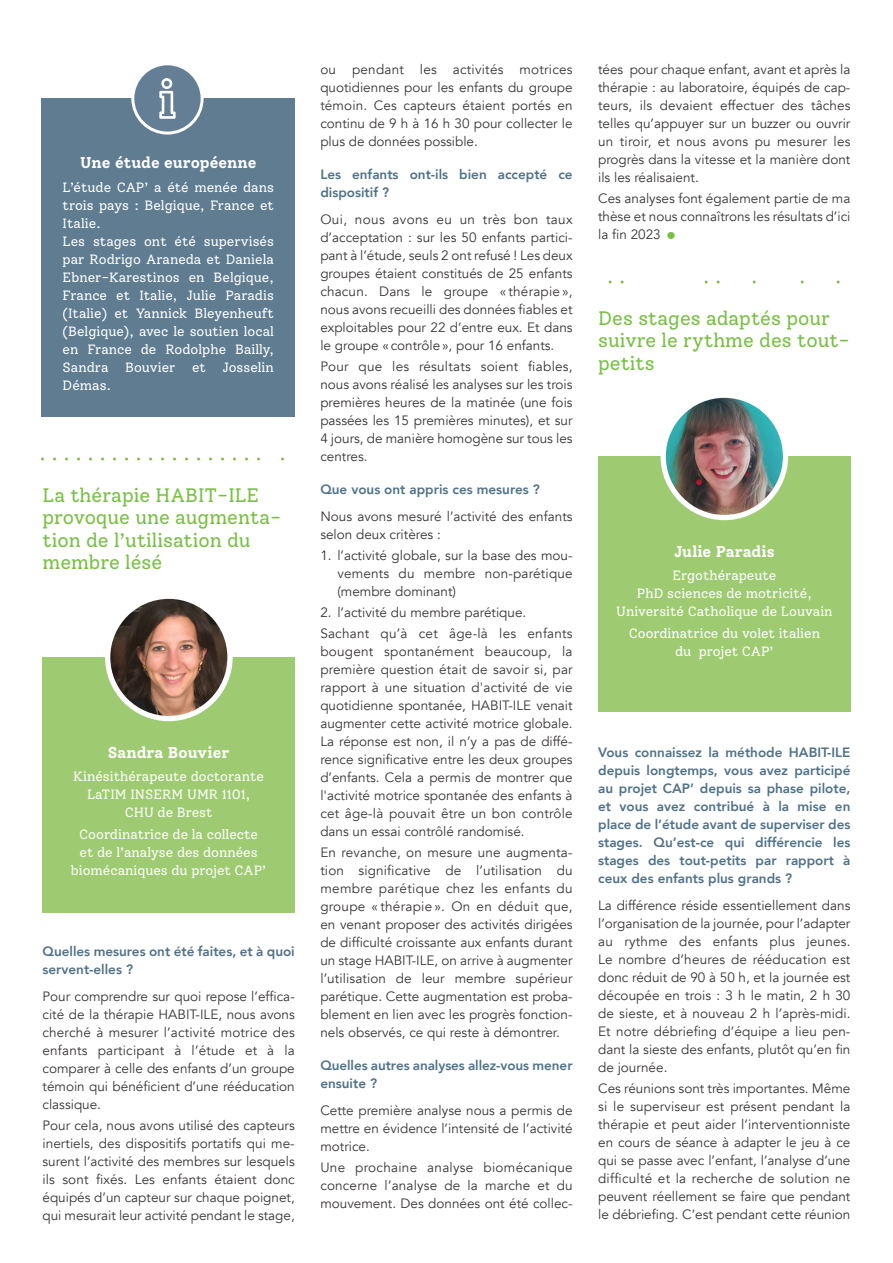
<style>
.page{position:relative;width:893px;height:1263px;background:#fff}
.page>*{position:absolute;margin:0;border:0;box-sizing:border-box;transform-origin:0 0}
.t1{font:800 45px "Avenir";color:#77c043}
.t2{font:19.5px/22.5px "Solway";color:#77c043}
.t3{font:700 15.75px "Solway";color:#fff}
.t4{font:13.5px/18px "Avenir";color:#393536;text-align:justify}
.t5{font:13.5px/18px "Solway";color:#fff;text-align:center}
.t6{font:800 13.5px/18px "Avenir";color:#507289}
</style>
<div class="page">
<div style="left:598px;top:456px;width:252px;height:255px;background:#9ecb71"></div>
<img style="left:663px;top:395px;width:122px;height:122px;border-radius:50%">
<div style="left:661px;top:393px;width:127px;height:127px;border:5px solid #fff;border-radius:50%"></div>
<div style="left:43px;top:657px;width:252px;height:255px;background:#9ecb71"></div>
<img style="left:108px;top:596px;width:122px;height:122px;border-radius:50%">
<div style="left:105px;top:594px;width:128px;height:127px;border:5px solid #fff;border-radius:50%"></div>
<div style="left:41px;top:98px;width:254px;height:319px;background:#5f7c91"></div>
<svg style="left:131px;top:62px;width:73px;height:73px"></svg>
<svg style="left:159px;top:78px;width:17px;height:41px"></svg>
<svg style="left:43px;top:457px;width:241px;height:3px"></svg>
<svg style="left:608px;top:280px;width:232px;height:3px"></svg>
<p class="t3" style="left:80px;top:153px;width:178px">Une étude européenne</p>
<p class="t5" style="left:63px;top:178px;width:213px;text-align:left">L’étude CAP’ a été menée dans trois pays : Belgique, France et<br>Italie.<br>Les stages ont été supervisés par Rodrigo Araneda et Daniela<br>Ebner-Karestinos en Belgique,<br>France et Italie, Julie Paradis (Italie) et Yannick Bleyenheuft (Belgique), avec le soutien local en France de Rodolphe Bailly,<br>Sandra Bouvier et Josselin<br>Démas.</p>
<h2 class="t2" style="left:43px;top:483px;width:240px">La thérapie HABIT-ILE provoque une augmenta&shy;tion de l’utilisation du membre lésé</h2>
<p class="t3" style="left:108px;top:743px;width:123px">Sandra Bouvier</p>
<p class="t5" style="left:73px;top:767px;width:192px">Kinésithérapeute doctorante<br>LaTIM INSERM UMR 1101,<br>CHU de Brest</p>
<p class="t5" style="left:71px;top:825px;width:197px">Coordinatrice de la collecte et de l’analyse des données biomécaniques du projet CAP’</p>
<p class="t6" style="left:43px;top:942px;width:254px">Quelles mesures ont été faites, et à quoi servent-elles ?</p>
<p class="t4" style="left:43px;top:987px;width:254px">Pour comprendre sur quoi repose l’effica&shy;cité de la thérapie HABIT-ILE, nous avons cherché à mesurer l’activité motrice des enfants participant à l’étude et à la comparer à celle des enfants d’un groupe témoin qui bénéficient d’une rééducation classique.</p>
<p class="t4" style="left:43px;top:1116px;width:254px">Pour cela, nous avons utilisé des capteurs inertiels, des dispositifs portatifs qui me&shy;surent l’activité des membres sur lesquels ils sont fixés. Les enfants étaient donc équipés d’un capteur sur chaque poignet, qui mesurait leur activité pendant le stage,</p>
<p class="t4" style="left:320px;top:60px;width:254px">ou pendant les activités motrices quotidiennes pour les enfants du groupe témoin. Ces capteurs étaient portés en continu de 9 h à 16 h 30 pour collecter le plus de données possible.</p>
<p class="t6" style="left:320px;top:165px;width:254px">Les enfants ont-ils bien accepté ce dispositif ?</p>
<p class="t4" style="left:320px;top:210px;width:254px">Oui, nous avons eu un très bon taux d’acceptation : sur les 50 enfants partici&shy;pant à l’étude, seuls 2 ont refusé ! Les deux groupes étaient constitués de 25 enfants chacun. Dans le groupe « thérapie », nous avons recueilli des données fiables et exploitables pour 22 d’entre eux. Et dans le groupe « contrôle », pour 16 enfants.</p>
<p class="t4" style="left:320px;top:357px;width:254px">Pour que les résultats soient fiables, nous avons réalisé les analyses sur les trois premières heures de la matinée (une fois passées les 15 premières minutes), et sur 4 jours, de manière homogène sur tous les centres.</p>
<p class="t6" style="left:320px;top:480px;width:221px">Que vous ont appris ces mesures ?</p>
<p class="t4" style="left:320px;top:507px;width:254px">Nous avons mesuré l’activité des enfants selon deux critères :</p>
<p class="t4" style="left:337px;top:546px;width:237px;text-indent:-17px">1. l’activité globale, sur la base des mou&shy;vements du membre non-parétique (membre dominant)</p>
<p class="t4" style="left:320px;top:602px;width:254px;line-height:21px">2. l’activité du membre parétique.<br>Sachant qu’à cet âge-là les enfants</p>
<p class="t4" style="left:320px;top:642px;width:254px">bougent spontanément beaucoup, la première question était de savoir si, par rapport à une situation d'activité de vie quotidienne spontanée, HABIT-ILE venait augmenter cette activité motrice globale.<br>La réponse est non, il n’y a pas de diffé&shy;rence significative entre les deux groupes d’enfants. Cela a permis de montrer que l'activité motrice spontanée des enfants à cet âge-là pouvait être un bon contrôle dans un essai contrôlé randomisé.</p>
<p class="t4" style="left:320px;top:843px;width:254px">En revanche, on mesure une augmenta&shy;tion significative de l’utilisation du membre parétique chez les enfants du groupe « thérapie ». On en déduit que, en venant proposer des activités dirigées de difficulté croissante aux enfants durant un stage HABIT-ILE, on arrive à augmenter l’utilisation de leur membre supérieur parétique. Cette augmentation est proba&shy;blement en lien avec les progrès fonction&shy;nels observés, ce qui reste à démontrer.</p>
<p class="t6" style="left:320px;top:1056px;width:254px">Quelles autres analyses allez-vous mener ensuite ?</p>
<p class="t4" style="left:320px;top:1101px;width:254px">Cette première analyse nous a permis de mettre en évidence l’intensité de l’activité motrice.</p>
<p class="t4" style="left:320px;top:1158px;width:254px">Une prochaine analyse biomécanique concerne l’analyse de la marche et du mouvement. Des données ont été collec-</p>
<p class="t4" style="left:598px;top:60px;width:254px">tées pour chaque enfant, avant et après la thérapie : au laboratoire, équipés de cap&shy;teurs, ils devaient effectuer des tâches telles qu’appuyer sur un buzzer ou ouvrir un tiroir, et nous avons pu mesurer les progrès dans la vitesse et la manière dont ils les réalisaient.</p>
<p class="t4" style="left:598px;top:189px;width:254px">Ces analyses font également partie de ma thèse et nous connaîtrons les résultats d’ici la fin 2023</p>
<h1 class="t1" style="left:664px;top:194px;width:15px">.</h1>
<h2 class="t2" style="left:598px;top:306px;width:253px">Des stages adaptés pour suivre le rythme des tout&shy;petits</h2>
<p class="t3" style="left:674px;top:542px;width:102px">Julie Paradis</p>
<p class="t5" style="left:616px;top:566px;width:218px">Ergothérapeute<br>PhD sciences de motricité,<br>Université Catholique de Louvain</p>
<p class="t5" style="left:629px;top:624px;width:193px">Coordinatrice du volet italien du projet CAP’</p>
<p class="t6" style="left:598px;top:743px;width:254px;text-align:justify">Vous connaissez la méthode HABIT-ILE depuis longtemps, vous avez participé au projet CAP’ depuis sa phase pilote, et vous avez contribué à la mise en place de l’étude avant de superviser des stages. Qu’est-ce qui différencie les stages des tout-petits par rapport à ceux des enfants plus grands ?</p>
<p class="t4" style="left:598px;top:896px;width:254px">La différence réside essentiellement dans l’organisation de la journée, pour l’adapter au rythme des enfants plus jeunes.<br>Le nombre d’heures de rééducation est donc réduit de 90 à 50 h, et la journée est découpée en trois : 3 h le matin, 2 h 30 de sieste, et à nouveau 2 h l’après-midi.<br>Et notre débriefing d’équipe a lieu pen&shy;dant la sieste des enfants, plutôt qu’en fin de journée.</p>
<p class="t4" style="left:598px;top:1079px;width:254px">Ces réunions sont très importantes. Même si le superviseur est présent pendant la thérapie et peut aider l’interventionniste en cours de séance à adapter le jeu à ce qui se passe avec l’enfant, l’analyse d’une difficulté et la recherche de solution ne peuvent réellement se faire que pendant le débriefing. C’est pendant cette réunion</p>
</div>
